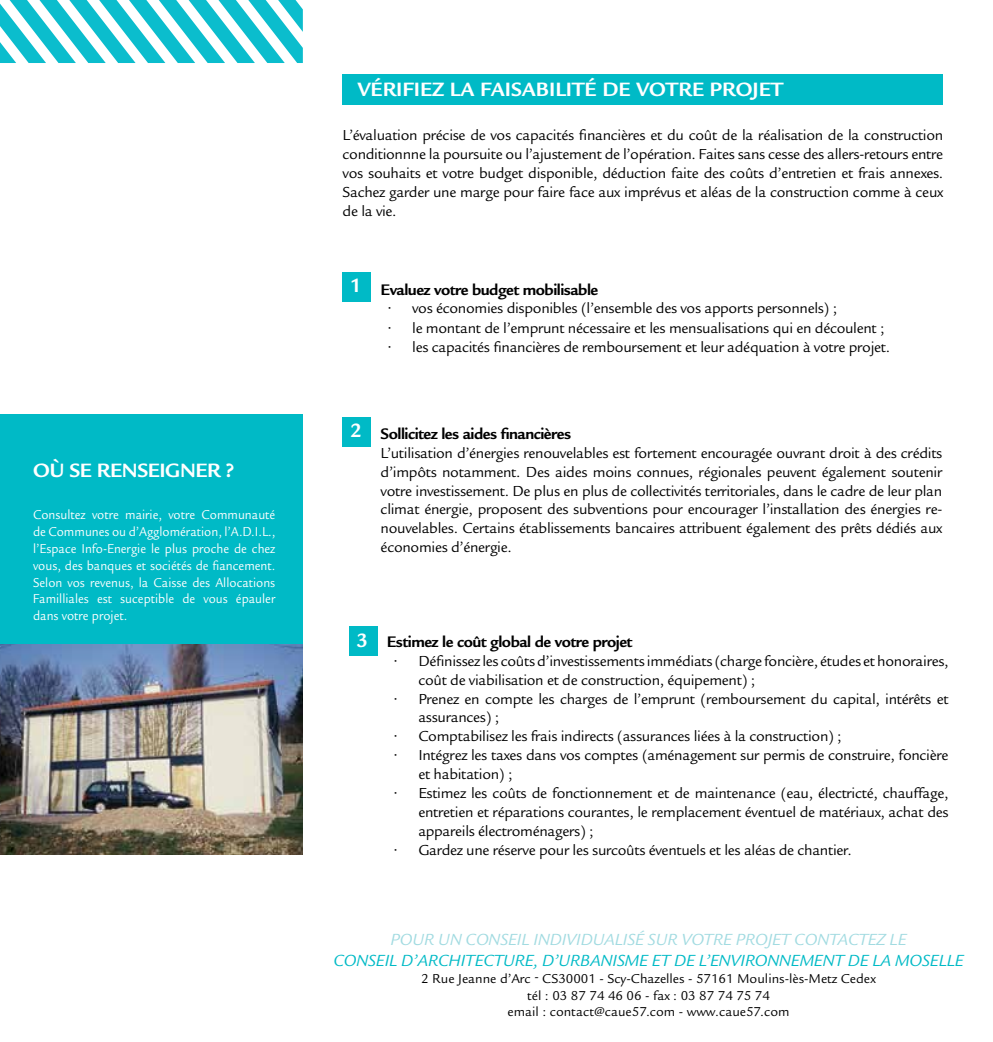
<style>
.page{position:relative;width:993px;height:1042px;background:#fff}
.page>*{position:absolute;margin:0;border:0;box-sizing:border-box;transform-origin:0 0}
.t1{font:700 21px "Legacy Sans Std";color:#fff}
.t2{font:700 21px "Legacy Sans Std";letter-spacing:-.02em;color:#fff}
.t3{font:italic 17.5px "Legacy Sans Std";color:#00bac6}
.t4{font:italic 17.5px "Legacy Sans Std";color:#a2dbe1}
.t5{font:700 16.62px "Legacy Sans Std";letter-spacing:-.03em;color:#000}
.t6{font:15.75px/18.9px "Legacy Sans Std";letter-spacing:-.02em;color:#000;text-align:justify}
.t7{font:14px/16.8px "Legacy Sans Std";color:#fff;text-align:justify;scale:.92 1}
.t8{font:14px/16.8px "Legacy Sans Std";color:#000;text-align:center}
</style>
<div class="page">
<div style="left:0;top:414px;width:303px;height:230px;background:#00bac6"></div>
<div style="left:342px;top:74px;width:601px;height:31px;background:#00bac6"></div>
<div style="left:342px;top:272px;width:29px;height:29px;background:#00bac6"></div>
<div style="left:348px;top:626px;width:29px;height:30px;background:#00bac6"></div>
<div style="left:342px;top:417px;width:29px;height:30px;background:#00bac6"></div>
<img style="left:0;top:644px;width:303px;height:210px">
<svg style="left:0;top:0;width:303px;height:63px"></svg>
<h1 class="t2" style="left:33px;top:459px;width:203px">OÙ SE RENSEIGNER ?</h1>
<p class="t7" style="left:33px;top:507px;width:265px">Consultez votre mairie, votre Communauté de Communes ou d’Agglomération, l’A.D.I.L., l’Espace Info-Energie le plus proche de chez vous, des banques et sociétés de fiancement.<br>Selon vos revenus, la Caisse des Allocations Familliales est suceptible de vous épauler dans votre projet.</p>
<h1 class="t1" style="left:357px;top:77px;width:427px">VÉRIFIEZ LA FAISABILITÉ DE VOTRE PROJET</h1>
<p class="t6" style="left:342px;top:126px;width:602px">L’évaluation précise de vos capacités financières et du coût de la réalisation de la construction conditionnne la poursuite ou l’ajustement de l’opération. Faites sans cesse des allers-retours entre vos souhaits et votre budget disponible, déduction faite des coûts d’entretien et frais annexes.<br>Sachez garder une marge pour faire face aux imprévus et aléas de la construction comme à ceux de la vie.</p>
<h1 class="t1" style="left:350px;top:273px;width:13px">1</h1>
<p class="t5" style="left:380px;top:280px;width:219px">Evaluez votre budget mobilisable</p>
<p class="t6" style="left:387px;top:299px;width:451px">• vos économies disponibles (l’ensemble des vos apports personnels) ;</p>
<p class="t6" style="left:387px;top:319px;width:498px">• le montant de l’emprunt nécessaire et les mensualisations qui en découlent ;</p>
<p class="t6" style="left:387px;top:338px;width:504px">• les capacités financières de remboursement et leur adéquation à votre projet.</p>
<h1 class="t1" style="left:350px;top:419px;width:13px">2</h1>
<p class="t5" style="left:380px;top:424px;width:192px">Sollicitez les aides financières</p>
<p class="t6" style="left:380px;top:443px;width:563px">L’utilisation d’énergies renouvelables est fortement encouragée ouvrant droit à des crédits d’impôts notamment. Des aides moins connues, régionales peuvent également soutenir votre investissement. De plus en plus de collectivités territoriales, dans le cadre de leur plan climat énergie, proposent des subventions pour encourager l’installation des énergies re&shy;nouvelables. Certains établissements bancaires attribuent également des prêts dédiés aux économies d’énergie.</p>
<h1 class="t1" style="left:356px;top:628px;width:13px">3</h1>
<p class="t5" style="left:387px;top:632px;width:247px">Estimez le coût global de votre projet</p>
<p class="t6" style="left:418px;top:651px;width:531px;text-indent:-25px">• Définissez les coûts d’investissements immédiats (charge foncière, études et honoraires, coût de viabilisation et de construction, équipement) ;</p>
<p class="t6" style="left:418px;top:689px;width:531px;text-indent:-25px">• Prenez en compte les charges de l’emprunt (remboursement du capital, intérêts et assurances) ;</p>
<p class="t6" style="left:393px;top:727px;width:449px">• Comptabilisez les frais indirects (assurances liées à la construction) ;</p>
<p class="t6" style="left:418px;top:746px;width:531px;text-indent:-25px">• Intégrez les taxes dans vos comptes (aménagement sur permis de construire, foncière et habitation) ;</p>
<p class="t6" style="left:418px;top:784px;width:531px;text-indent:-25px">• Estimez les coûts de fonctionnement et de maintenance (eau, électricté, chauffage, entretien et réparations courantes, le remplacement éventuel de matériaux, achat des appareils électroménagers) ;</p>
<p class="t6" style="left:393px;top:840px;width:460px">• Gardez une réserve pour les surcoûts éventuels et les aléas de chantier.</p>
<p class="t4" style="left:390px;top:930px;width:517px">POUR UN CONSEIL INDIVIDUALISÉ SUR VOTRE PROJET CONTACTEZ LE</p>
<p class="t3" style="left:333px;top:951px;width:631px">CONSEIL D’ARCHITECTURE, D’URBANISME ET DE L’ENVIRONNEMENT DE LA MOSELLE</p>
<p class="t8" style="left:421px;top:970px;width:456px">2 Rue Jeanne d’Arc - CS30001 - Scy-Chazelles - 57161 Moulins-lès-Metz Cedex tél : 03 87 74 46 06 - fax : 03 87 74 75 74<br>email : contact@caue57.com - www.caue57.com</p>
</div>
